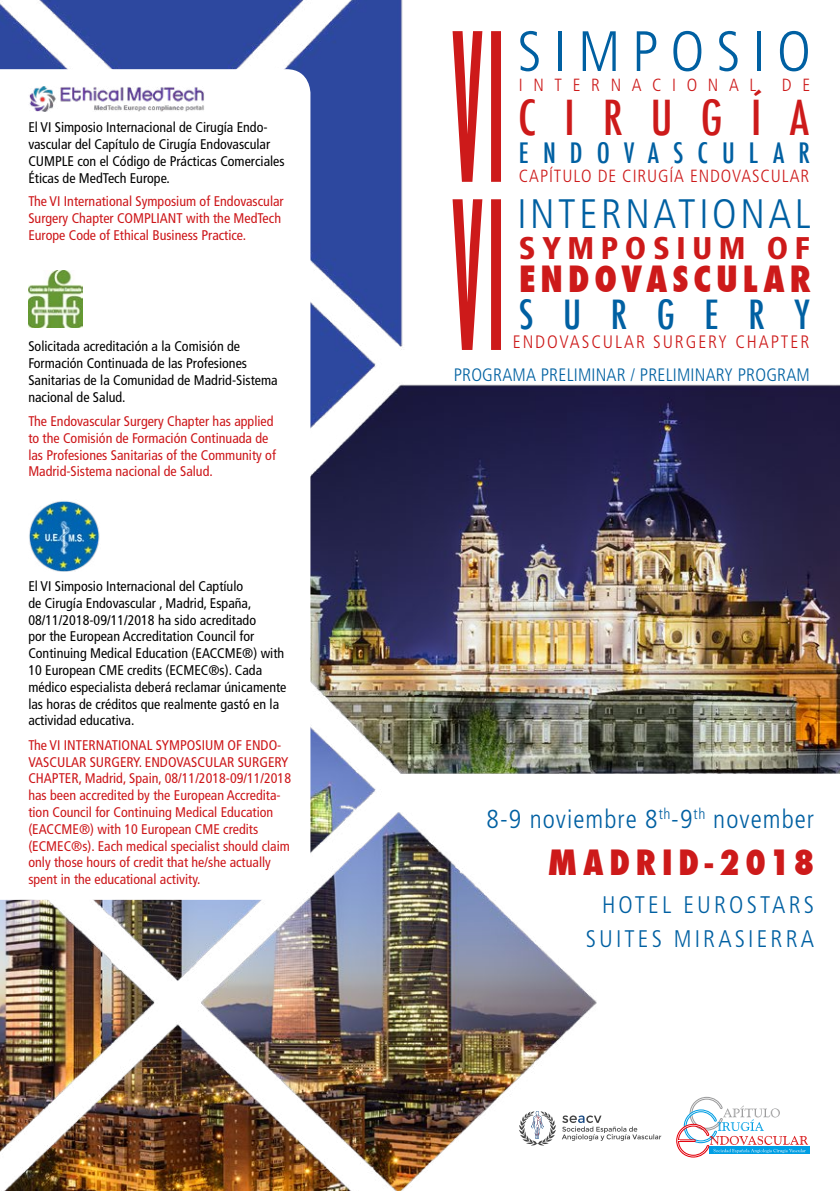
<style>
.page{position:relative;width:840px;height:1191px;background:#fff}
.page>*{position:absolute;margin:0;border:0;box-sizing:border-box;transform-origin:0 0}
.t1{font:300 condensed 56.8px "Frutiger LT Std";letter-spacing:.21em;color:#0060a2}
.t2{font:500 condensed 47px "Futura";letter-spacing:.6em;color:#cd1a1a}
.t3{font:300 condensed 41.2px "Frutiger LT Std";letter-spacing:.09em;color:#0060a2}
.t4{font:500 condensed 39.2px "Futura";letter-spacing:.755em;color:#0060a2}
.t5{font:800 condensed 35.2px "Futura";letter-spacing:.14em;color:#cd1a1a}
.t6{font:800 condensed 34px "Futura";letter-spacing:.17em;color:#cd1a1a}
.t7{font:900 condensed 31.4px "Frutiger LT Std";letter-spacing:.21em;color:#cd1a1a}
.t8{font:500 condensed 27.4px "Futura";letter-spacing:.515em;color:#0060a2}
.t9{font:300 condensed 26px "Frutiger LT Std";letter-spacing:.04em;color:#0060a2}
.t10{font:300 condensed 24px/34px "Frutiger LT Std";letter-spacing:.13em;color:#0060a2;text-align:right}
.t11{font:300 condensed 18px "Frutiger LT Std";letter-spacing:.01em;color:#0061a1}
.t12{font:300 condensed 18px "Frutiger LT Std";letter-spacing:.105em;color:#cd1a1a}
.t13{font:300 condensed 17.6px "Frutiger LT Std";letter-spacing:.05em;color:#cd1a1a}
.t14{font:300 condensed 17.6px "Frutiger LT Std";letter-spacing:.605em;color:#cd1a1a}
.t15{font:condensed 14px/16.8px "Frutiger LT Std";color:#cd171a}
.t16{font:condensed 14px/16.8px "Frutiger LT Std";color:#000}
</style>
<div class="page">
<img style="left:0;top:0;width:839px;height:1191px">
<div style="left:709px;top:1146px;width:100px;height:8px;background:#009ee3"></div>
<svg style="left:675px;top:1096px;width:132px;height:61px"></svg>
<svg style="left:561px;top:1115px;width:99px;height:26px"></svg>
<svg style="left:518px;top:1111px;width:37px;height:34px"></svg>
<svg style="left:452px;top:31px;width:48px;height:151px"></svg>
<svg style="left:452px;top:199px;width:48px;height:151px"></svg>
<svg style="left:0;top:69px;width:310px;height:831px"></svg>
<img style="left:28px;top:86px;width:176px;height:26px">
<img style="left:28px;top:270px;width:55px;height:57px">
<img style="left:28px;top:500px;width:72px;height:72px">
<p class="t16" style="left:28px;top:119px;width:258px">El VI Simposio Internacional de Cirugía Endo&shy;vascular del Capítulo de Cirugía Endovascular CUMPLE con el Código de Prácticas Comerciales Éticas de MedTech Europe.</p>
<p class="t15" style="left:28px;top:193px;width:257px">The VI International Symposium of Endovascular<br>Surgery Chapter COMPLIANT with the MedTech<br>Europe Code of Ethical Business Practice.</p>
<p class="t16" style="left:28px;top:338px;width:251px">Solicitada acreditación a la Comisión de Formación Continuada de las Profesiones Sanitarias de la Comunidad de Madrid-Sistema nacional de Salud.</p>
<p class="t15" style="left:28px;top:413px;width:249px">The Endovascular Surgery Chapter has applied to the Comisión de Formación Continuada de las Profesiones Sanitarias of the Community of Madrid-Sistema nacional de Salud.</p>
<p class="t16" style="left:28px;top:578px;width:259px">El VI Simposio Internacional del Captíulo<br>de Cirugía Endovascular , Madrid, España, 08/11/2018-09/11/2018 ha sido acreditado<br>por the European Accreditation Council for Continuing Medical Education (EACCME®) with 10 European CME credits (ECMEC®s). Cada médico especialista deberá reclamar únicamente las horas de créditos que realmente gastó en la actividad educativa.</p>
<p class="t15" style="left:28px;top:736px;width:264px">The VI INTERNATIONAL SYMPOSIUM OF ENDO-VASCULAR SURGERY. ENDOVASCULAR SURGERY CHAPTER, Madrid, Spain, 08/11/2018-09/11/2018 has been accredited by the European Accredita&shy;tion Council for Continuing Medical Education (EACCME®) with 10 European CME credits (ECMEC®s). Each medical specialist should claim only those hours of credit that he/she actually spent in the educational activity.</p>
<h1 class="t1" style="left:517px;top:19px;width:295px">SIMPOSIO</h1>
<p class="t14" style="left:518px;top:75px;width:239px">INTERNACIONAL</p>
<p class="t13" style="left:781px;top:75px;width:30px">D E</p>
<h2 class="t2" style="left:518px;top:88px;width:292px">CIRUGÍA</h2>
<h3 class="t8" style="left:518px;top:135px;width:292px">ENDOVASCULAR</h3>
<p class="t13" style="left:518px;top:166px;width:291px">CAPÍTULO DE CIRUGÍA ENDOVASCULAR</p>
<h3 class="t3" style="left:517px;top:190px;width:295px">INTERNATIONAL</h3>
<h3 class="t7" style="left:518px;top:229px;width:292px">SYMPOSIUM OF</h3>
<h3 class="t5" style="left:519px;top:255px;width:293px">ENDOVASCULAR</h3>
<h3 class="t4" style="left:518px;top:289px;width:292px">SURGERY</h3>
<p class="t12" style="left:512px;top:331px;width:298px">ENDOVASCULAR SURGERY CHAPTER</p>
<p class="t11" style="left:453px;top:364px;width:357px">PROGRAMA PRELIMINAR / PRELIMINARY PROGRAM</p>
<h3 class="t9" style="left:486px;top:804px;width:329px">8-9 noviembre 8<sup>th</sup>-9<sup>th</sup> november</h3>
<h3 class="t6" style="left:547px;top:839px;width:268px">MADRID-2018</h3>
<h3 class="t10" style="left:585px;top:888px;width:230px">HOTEL EUROSTARS<br>SUITES MIRASIERRA</h3>
</div>
